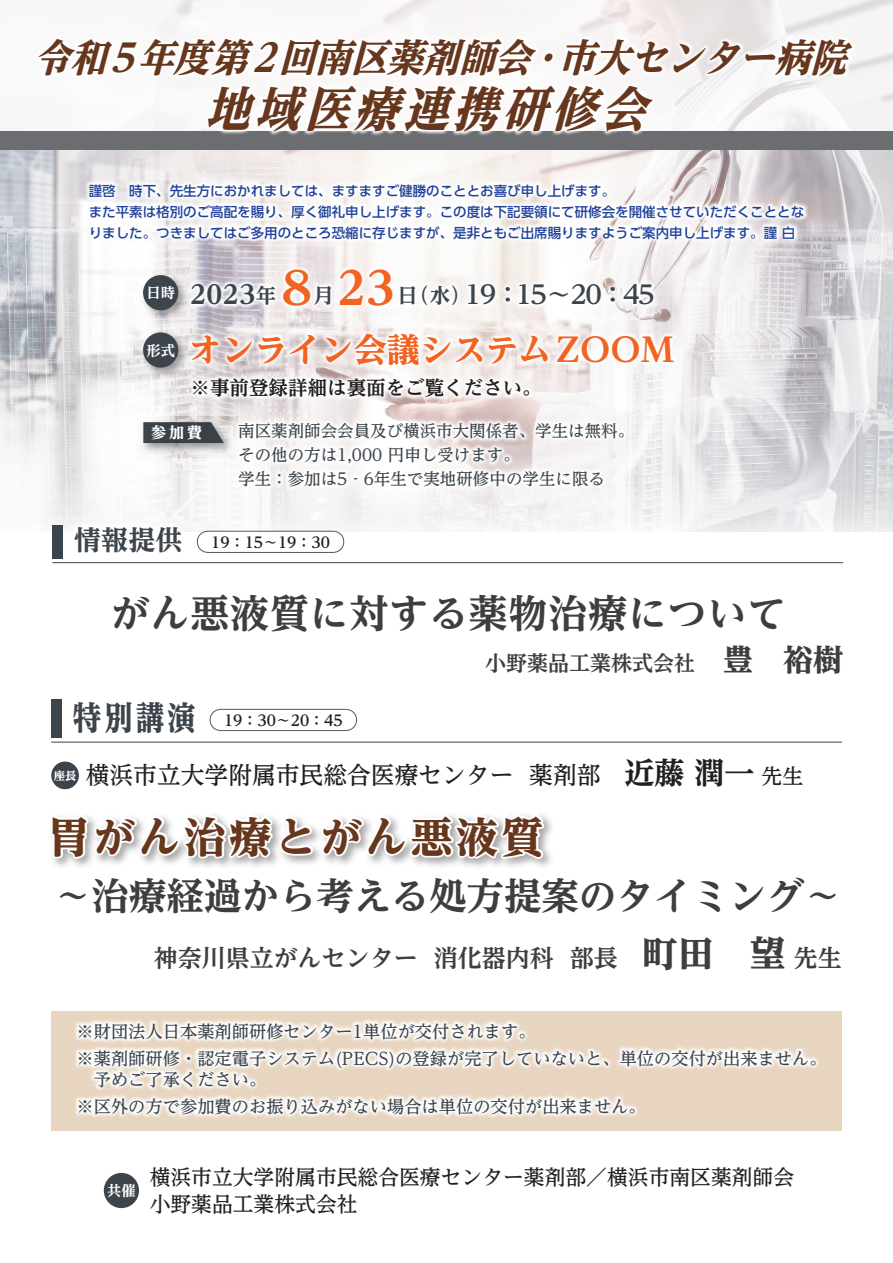
<style>
.page{position:relative;width:893px;height:1263px;background:#fff}
.page>*{position:absolute;margin:0;border:0;box-sizing:border-box;transform-origin:0 0}
.t1{font:italic 800 47.85px "UD Reimin Pr 6";color:#66361d;scale:.94 1}
.t2{font:800 45px "UD Reimin Pr 6";color:#f26221}
.t3{font:800 45px "UD Reimin Pr 6";color:#f26221;scale:1.1 1}
.t4{font:800 42px "UD Reimin Pr 6";letter-spacing:.08em;color:#66361d}
.t5{font:700 expanded 39px "UD Reimin Pr 6";letter-spacing:.02em;color:#3e3e3f}
.t6{font:italic 800 38.25px "UD Reimin Pr 6";color:#66361d;scale:.94 1}
.t7{font:700 expanded 37.5px "UD Reimin Pr 6";color:#3e3e3f}
.t8{font:800 33px "UD Reimin Pr 6";color:#f26221}
.t9{font:800 32.85px "UD Reimin Pr 6";color:#3c444c;scale:.87 1}
.t10{font:700 25.5px "UD Reimin Pr 6";letter-spacing:-.06em;color:#3c444c;scale:1.05 1}
.t11{font:800 25.5px "UD Reimin Pr 6";color:#3c444c}
.t12{font:500 24px "UD Reimin Pr 6";color:#231f20}
.t13{font:700 24px "UD Reimin Pr 6";color:#3e3e3f}
.t14{font:500 21px/27px "UD Reimin Pr 6";color:#231f20}
.t15{font:700 21px "UD Reimin Pr 6";color:#3e3e3f}
.t16{font:700 expanded 20.25px "UD Reimin Pr 6";color:#3c444c}
.t17{font:700 19.5px "UD Reimin Pr 6";color:#231f20}
.t18{font:500 17.25px/27px "UD Reimin Pr 6";color:#3c444c}
.t19{font:500 16.5px/24px "UD Reimin Pr 6";color:#3c444c}
.t20{font:700 15px "UD Reimin Pr 6";color:#231f20}
.t21{font:800 15px "UD Reimin Pr 6";color:#fff}
.t22{font:700 expanded 14.25px "UD Reimin Pr 6";color:#fff}
.t23{font:500 13.5px/21px "UD Shin Go Pr 6";color:#20419a}
.t24{font:800 11.25px "UD Reimin Pr 6";color:#fff}
.s1{font-weight:700;font-stretch:expanded;font-size:20.25px}
.s2{font-stretch:expanded;font-size:20.25px}
.s3{font-stretch:expanded;font-size:27px;color:#3c444c}
.s4{font-weight:800;font-size:30px}
.s5{font-weight:700;font-stretch:expanded;font-size:30px}
.s6{font-size:21px}
.s7{font-weight:800;font-size:36px}
</style>
<div class="page">
<img style="left:0;top:204px;width:893px;height:328px">
<img style="left:132px;top:303px;width:599px;height:130px">
<img style="left:134px;top:303px;width:576px;height:78px">
<img style="left:134px;top:322px;width:464px;height:147px">
<img style="left:138px;top:417px;width:44px;height:40px">
<svg style="left:143px;top:422px;width:39px;height:21px"></svg>
<img style="left:17px;top:469px;width:165px;height:95px">
<div style="left:52px;top:525px;width:11px;height:33px;background:#3c444c"></div>
<hr style="left:52px;top:562px;width:791px;height:1px;background:#3c444c">
<img style="left:53px;top:536px;width:791px;height:28px">
<img style="left:256px;top:708px;width:586px;height:34px">
<img style="left:103px;top:1176px;width:36px;height:33px">
<img style="left:51px;top:699px;width:205px;height:91px">
<div style="left:51px;top:700px;width:11px;height:38px;background:#3c444c"></div>
<hr style="left:51px;top:742px;width:791px;height:1px;background:#3c444c">
<div style="left:51px;top:761px;width:28px;height:28px;background:#3c444c;border-radius:50%"></div>
<svg style="left:49px;top:813px;width:505px;height:49px"></svg>
<img style="left:182px;top:366px;width:509px;height:182px">
<img style="left:51px;top:1011px;width:791px;height:165px">
<img style="left:32px;top:204px;width:829px;height:99px">
<img style="left:0;top:0;width:893px;height:204px">
<h3 class="t6" style="left:34px;top:26px;width:883px">令和5年度第2回南区薬剤師会・市大センター病院</h3>
<h1 class="t1" style="left:205px;top:69px;width:493px">地域医療連携研修会</h1>
<p class="t23" style="left:89px;top:180px;width:717px">謹啓　時下、先生方におかれましては、ますますご健勝のこととお喜び申し上げます。<br>また平素は格別のご高配を賜り、厚く御礼申し上げます。この度は下記要領にて研修会を開催させていただくこととなりました。つきましてはご多用のところ恐縮に存じますが、是非ともご出席賜りますようご案内申し上げます。謹 白</p>
<p class="t22" style="left:146px;top:281px;width:30px">日時</p>
<p class="t22" style="left:146px;top:338px;width:30px">形式</p>
<h2 class="t3" style="left:281px;top:251px;width:29px">8</h2>
<h3 class="t11" style="left:190px;top:274px;width:88px">2023<span class="s1">年</span></h3>
<h3 class="t16" style="left:313px;top:279px;width:22px">月</h3>
<h2 class="t2" style="left:337px;top:251px;width:59px">23</h2>
<h3 class="t10" style="left:397px;top:274px;width:246px"><span class="s2">日（水）</span>19：15～20：45</h3>
<h3 class="t8" style="left:189px;top:322px;width:487px">オンライン会議システムZOOM</h3>
<h3 class="t17" style="left:191px;top:372px;width:352px">※事前登録詳細は裏面をご覧ください。</h3>
<p class="t21" style="left:151px;top:420px;width:52px">参加費</p>
<p class="t19" style="left:238px;top:418px;width:397px">南区薬剤師会会員及び横浜市大関係者、学生は無料。その他の方は1,000 円申し受けます。<br>学生：参加は5‐6年生で実地研修中の学生に限る</p>
<p class="t20" style="left:74px;top:530px;width:257px"><span class="s3">情報提供</span> 19：15～19：30</p>
<h3 class="t5" style="left:111px;top:581px;width:677px">がん悪液質に対する薬物治療について</h3>
<h3 class="t15" style="left:485px;top:646px;width:359px">小野薬品工業株式会社　<span class="s4">豊　裕樹</span></h3>
<h3 class="t9" style="left:73px;top:690px;width:142px">特別講演</h3>
<p class="t24" style="left:54px;top:766px;width:24px">座長</p>
<h3 class="t4" style="left:48px;top:802px;width:497px">胃がん治療とがん悪液質</h3>
<p class="t20" style="left:224px;top:708px;width:120px">19：30～20：45</p>
<h3 class="t12" style="left:86px;top:755px;width:719px">横浜市立大学附属市民総合医療センター 薬剤部　<span class="s5">近藤 潤一</span><span class="s6">先生</span></h3>
<h3 class="t7" style="left:54px;top:865px;width:789px">～治療経過から考える処方提案のタイミング～</h3>
<h3 class="t13" style="left:154px;top:939px;width:689px">神奈川県立がんセンター 消化器内科 部長　<span class="s7">町田　望</span> 先生</h3>
<p class="t18" style="left:77px;top:1017px;width:752px">※財団法人日本薬剤師研修センター1単位が交付されます。<br>※薬剤師研修・認定電子システム(PECS)の登録が完了していないと、単位の交付が出来ません。</p>
<p class="t18" style="left:77px;top:1065px;width:571px">　予めご了承ください。<br>※区外の方で参加費のお振り込みがない場合は単位の交付が出来ません。</p>
<p class="t22" style="left:107px;top:1179px;width:30px">共催</p>
<h3 class="t14" style="left:150px;top:1163px;width:646px">横浜市立大学附属市民総合医療センター薬剤部／横浜市南区薬剤師会小野薬品工業株式会社</h3>
</div>
